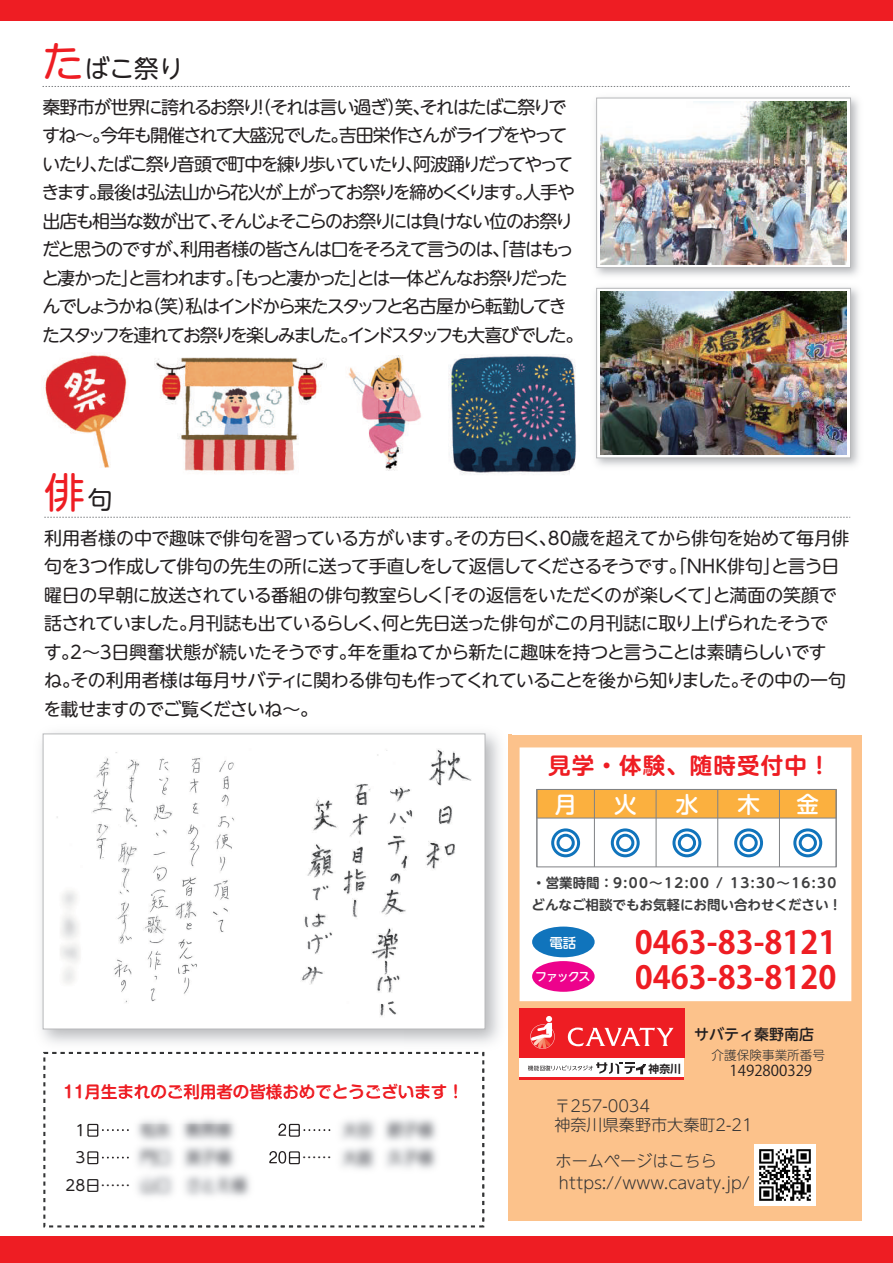
<style>
.page{position:relative;width:893px;height:1263px;background:#fff}
.page>*{position:absolute;margin:0;border:0;box-sizing:border-box;transform-origin:0 0}
.t1{font:41.25px "P Shin M Go Pr 6 N";color:#ee1d23}
.t2{font:700 31.5px "Koz Go Pro";color:#ee1d23}
.t3{font:24.75px "UD Shin M Go Pr 6 N";color:#231f20}
.t4{font:700 22.5px "UD Shin M Go Pr 6 N De";letter-spacing:.05em;color:#ee1d23}
.t5{font:500 22.5px "UD Shin M Go Pr 6 N";color:#fff}
.t6{font:18px/28.5px "UD Shin M Go Pr 6 N";letter-spacing:-.1em;color:#231f20}
.t7{font:18px/28.5px "UD Shin M Go Pr 6 N";letter-spacing:-.045em;color:#231f20}
.t8{font:700 16.5px "P Shin M Go Pr 6 N De";color:#ee1d23}
.t9{font:300 16.05px/19.4px "UD Shin M Go Pr 6 N";color:#333334}
.t10{font:15px "Koz Go Pr 6 N";color:#231f20}
.t11{font:500 15px "UD Shin M Go Pr 6 N";color:#231f20}
.t12{font:15px "UD Shin M Go Pr 6 N";color:#231f20}
.t13{font:700 13.5px "UD Shin M Go Pr 6 N De";letter-spacing:.1em;color:#3e3e3f}
.t14{font:700 13.5px "UD Shin M Go Pr 6 N De";color:#3e3e3f}
.t15{font:500 13.5px "UD Shin M Go Pr 6 N";color:#fff}
.t16{font:300 12.6px "UD Shin M Go Pr 6 N";color:#333334}
.t17{font:500 12px "UD Shin M Go Pr 6 N";letter-spacing:-.1em;color:#fff}
.t18{font:700 10.8px "UD Shin Go Pr 6 N De";color:#231f20}
.s1{font-family:"P Shin M Go Pr 6 N";font-size:41.25px;color:#ee1d23}
.s2{font-family:"UD Shin M Go Pr 6 N";font-size:24.75px;color:#231f20}
.s3{font-family:"P Shin M Go Pr 6 N"}
</style>
<div class="page">
<div style="left:509px;top:735px;width:353px;height:485px;background:#fcc28b"></div>
<div style="left:519px;top:1058px;width:165px;height:22px;background:#fff"></div>
<div style="left:519px;top:1008px;width:165px;height:50px;background:#ee1d23"></div>
<hr style="left:519px;top:1077px;width:165px;height:3px;background:#ee1d23">
<svg style="left:528px;top:1062px;width:118px;height:12px"></svg>
<svg style="left:568px;top:1027px;width:105px;height:19px"></svg>
<svg style="left:530px;top:1016px;width:25px;height:33px"></svg>
<div style="left:520px;top:747px;width:331px;height:254px;background:#fff"></div>
<div style="left:590px;top:918px;width:46px;height:46px;background:#fff"></div>
<div style="left:532px;top:926px;width:63px;height:31px;background:#1074bc;border-radius:50%"></div>
<div style="left:592px;top:957px;width:43px;height:43px;background:#fff"></div>
<div style="left:532px;top:961px;width:63px;height:31px;background:#ed028c;border-radius:50%"></div>
<div style="left:537px;top:789px;width:299px;height:78px;border:1px solid #808285"></div>
<div style="left:537px;top:789px;width:299px;height:29px;background:#fbb03f"></div>
<hr style="left:779px;top:789px;width:1px;height:78px;background:#808285">
<hr style="left:836px;top:789px;width:1px;height:78px;background:#808285">
<div style="left:537px;top:789px;width:299px;height:29px;border:1px solid #808285"></div>
<hr style="left:594px;top:789px;width:1px;height:78px;background:#808285">
<hr style="left:537px;top:789px;width:1px;height:78px;background:#808285">
<hr style="left:656px;top:789px;width:1px;height:78px;background:#808285">
<hr style="left:717px;top:789px;width:1px;height:78px;background:#808285">
<div style="left:793px;top:828px;width:29px;height:29px;border:3px solid #1074bc;border-radius:50%"></div>
<div style="left:734px;top:828px;width:29px;height:29px;border:3px solid #1074bc;border-radius:50%"></div>
<div style="left:672px;top:828px;width:29px;height:29px;border:3px solid #1074bc;border-radius:50%"></div>
<div style="left:611px;top:828px;width:29px;height:29px;border:3px solid #1074bc;border-radius:50%"></div>
<div style="left:551px;top:828px;width:29px;height:29px;border:3px solid #1074bc;border-radius:50%"></div>
<div style="left:556px;top:834px;width:19px;height:18px;border:3px solid #1074bc;border-radius:50%"></div>
<div style="left:616px;top:834px;width:18px;height:18px;border:3px solid #1074bc;border-radius:50%"></div>
<div style="left:678px;top:834px;width:18px;height:18px;border:3px solid #1074bc;border-radius:50%"></div>
<div style="left:739px;top:834px;width:19px;height:18px;border:3px solid #1074bc;border-radius:50%"></div>
<div style="left:799px;top:834px;width:18px;height:18px;border:3px solid #1074bc;border-radius:50%"></div>
<div style="left:0;top:1236px;width:893px;height:27px;background:#ee1d23"></div>
<div style="left:0;top:0;width:893px;height:20px;background:#ee1d23"></div>
<img style="left:754px;top:1144px;width:62px;height:61px">
<svg style="left:43px;top:1055px;width:441px;height:172px"></svg>
<svg style="left:43px;top:86px;width:807px;height:1px"></svg>
<svg style="left:44px;top:517px;width:806px;height:1px"></svg>
<img style="left:87px;top:1068px;width:198px;height:96px">
<img style="left:288px;top:1068px;width:197px;height:127px">
<img style="left:482px;top:1068px;width:2px;height:127px">
<img style="left:288px;top:1083px;width:169px;height:13px">
<img style="left:87px;top:1096px;width:198px;height:3px">
<img style="left:483px;top:1096px;width:2px;height:126px">
<img style="left:300px;top:1195px;width:184px;height:27px">
<img style="left:300px;top:1123px;width:30px;height:14px">
<img style="left:288px;top:1096px;width:169px;height:3px">
<img style="left:300px;top:1151px;width:30px;height:13px">
<img style="left:87px;top:1164px;width:213px;height:64px">
<img style="left:90px;top:1225px;width:210px;height:2px">
<img style="left:285px;top:1137px;width:3px;height:14px">
<img style="left:285px;top:1123px;width:3px;height:14px">
<img style="left:87px;top:1164px;width:198px;height:58px">
<svg style="left:87px;top:1124px;width:11px;height:13px"></svg>
<img style="left:102px;top:1129px;width:27px;height:2px">
<img style="left:278px;top:1123px;width:7px;height:14px">
<svg style="left:87px;top:1151px;width:11px;height:13px"></svg>
<img style="left:102px;top:1156px;width:27px;height:2px">
<img style="left:288px;top:1123px;width:12px;height:72px">
<img style="left:269px;top:1151px;width:16px;height:13px">
<svg style="left:285px;top:1151px;width:15px;height:13px"></svg>
<svg style="left:596px;top:98px;width:255px;height:170px"></svg>
<img style="left:600px;top:102px;width:247px;height:162px">
<svg style="left:596px;top:288px;width:255px;height:170px"></svg>
<img style="left:600px;top:292px;width:247px;height:162px">
<img style="left:41px;top:732px;width:470px;height:323px">
<img style="left:509px;top:735px;width:2px;height:320px">
<img style="left:43px;top:1052px;width:441px;height:3px">
<div style="left:43px;top:733px;width:442px;height:296px;background:#fff;border:1px solid #b8b9bb"></div>
<img style="left:56px;top:749px;width:416px;height:268px">
<img style="left:43px;top:353px;width:84px;height:115px">
<img style="left:155px;top:357px;width:170px;height:117px">
<img style="left:348px;top:355px;width:73px;height:115px">
<img style="left:449px;top:354px;width:127px;height:121px">
<h3 class="t3" style="left:43px;top:48px;width:143px"><span class="s1">た</span>ばこ祭り</h3>
<p class="t6" style="left:41px;top:92px;width:543px">秦野市が世界に誇れるお祭り！（それは言い過ぎ）笑、それはたばこ祭りですね～。今年も開催されて大盛況でした。吉田栄作さんがライブをやっていたり、たばこ祭り音頭で町中を練り歩いていたり、阿波踊りだってやってきます。最後は弘法山から花火が上がってお祭りを締めくくります。人手や出店も相当な数が出て、そんじょそこらのお祭りには負けない位のお祭りだと思うのですが、利用者様の皆さんは口をそろえて言うのは、「昔はもっと凄かった」と言われます。「もっと凄かった」とは一体どんなお祭りだったんでしょうかね（笑）私はインドから来たスタッフと名古屋から転勤してきたスタッフを連れてお祭りを楽しみました。インドスタッフも大喜びでした。</p>
<h1 class="t1" style="left:44px;top:459px;width:70px">俳<span class="s2">句</span></h1>
<p class="t7" style="left:43px;top:523px;width:807px">利用者様の中で趣味で俳句を習っている方がいます。その方曰く、80歳を超えてから俳句を始めて毎月俳句を3つ作成して俳句の先生の所に送って手直しをして返信してくださるそうです。「NHK俳句」と言う日曜日の早朝に放送されている番組の俳句教室らしく「その返信をいただくのが楽しくて」と満面の笑顔で話されていました。月刊誌も出ているらしく、何と先日送った俳句がこの月刊誌に取り上げられたそうです。2～3日興奮状態が続いたそうです。年を重ねてから新たに趣味を持つと言うことは素晴らしいです<br>ね。その利用者様は毎月サバティに関わる俳句も作ってくれていることを後から知りました。その中の一句を載せますのでご覧くださいね～。</p>
<p class="t4" style="left:548px;top:746px;width:284px">見学・体験、随時受付中！</p>
<p class="t5" style="left:554px;top:785px;width:24px">月</p>
<p class="t5" style="left:614px;top:785px;width:24px">火</p>
<p class="t5" style="left:676px;top:785px;width:24px">水</p>
<p class="t5" style="left:737px;top:785px;width:24px">木</p>
<p class="t5" style="left:796px;top:785px;width:24px">金</p>
<p class="t13" style="left:532px;top:871px;width:305px">・営業時間：9:00～12:00 / 13:30～16:30</p>
<p class="t14" style="left:532px;top:893px;width:312px">どんなご相談でもお気軽にお問い合わせください！</p>
<p class="t15" style="left:549px;top:931px;width:28px">電話</p>
<h2 class="t2" style="left:635px;top:922px;width:203px">0463-83-8121</h2>
<p class="t17" style="left:535px;top:966px;width:57px">ファックス</p>
<h2 class="t2" style="left:635px;top:957px;width:203px">0463-83-8120</h2>
<p class="t8" style="left:64px;top:1078px;width:402px">11月生まれのご利用者の皆様おめでとうございます！</p>
<p class="t12" style="left:66px;top:1172px;width:66px">28日<span class="s3">……</span></p>
<p class="t18" style="left:649px;top:1060px;width:34px">神奈川</p>
<p class="t11" style="left:694px;top:1022px;width:121px">サバティ秦野南店</p>
<p class="t16" style="left:712px;top:1045px;width:115px">介護保険事業所番号</p>
<p class="t10" style="left:730px;top:1062px;width:84px">1492800329</p>
<p class="t9" style="left:554px;top:1095px;width:200px">〒257-0034<br>神奈川県秦野市大秦町2-21</p>
<p class="t9" style="left:556px;top:1149px;width:196px;line-height:21.9px">ホームページはこちらhttps://www.cavaty.jp/</p>
</div>
